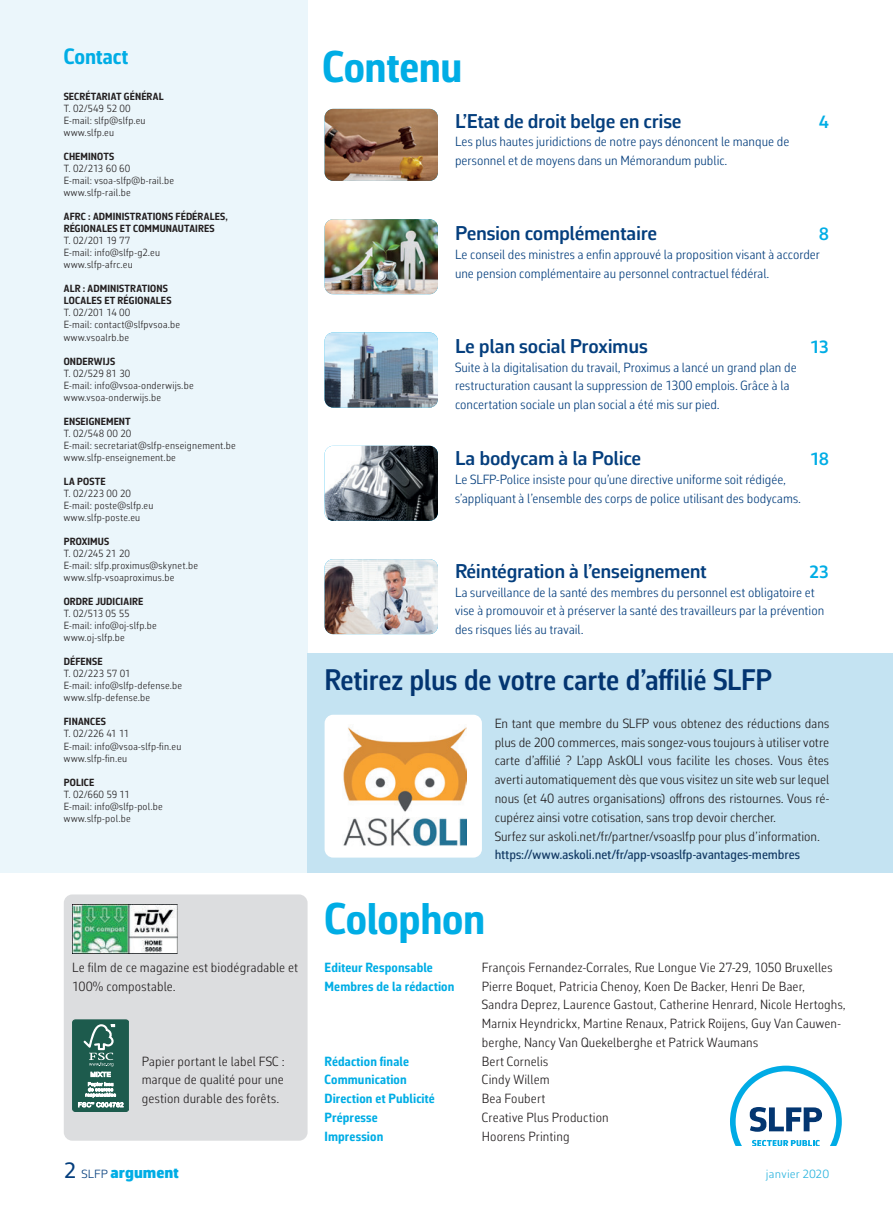
<style>
.page{position:relative;width:893px;height:1221px;background:#fff}
.page>*{position:absolute;margin:0;border:0;box-sizing:border-box;transform-origin:0 0}
.t1{font:700 45px "Corbeau Con Pro";letter-spacing:-.005em;color:#00ade5}
.t2{font:600 30.15px "Corbeau Con Pro";letter-spacing:-.005em;color:#033571}
.t3{font:700 22.5px "Corbeau Con Pro";color:#00ade5}
.t4{font:600 20.25px "Corbeau Pro";letter-spacing:-.015em;color:#043e7d}
.t5{font:600 18px "Corbeau Pro";color:#00ade5}
.t6{font:900 16.5px "Corbeau Pro";letter-spacing:.005em;color:#00ade5}
.t7{font:300 13.5px/18.8px "Corbeau Con Pro";letter-spacing:.01em;color:#231f20}
.t8{font:300 13.5px/18.8px "Corbeau Con Pro";letter-spacing:.005em;color:#043e7d}
.t9{font:700 13.5px "Corbeau Con Pro";letter-spacing:.01em;color:#00ade5}
.t10{font:500 13.5px "Corbeau Con Pro";letter-spacing:.005em;color:#133a64}
.t11{font:300 12px "Corbeau Pro";letter-spacing:.015em;color:#28b3de}
.t12{font:300 10.5px/12px "Corbeau Con Pro";letter-spacing:.025em;color:#231f20}
.t13{font:700 10.5px/12px "Corbeau Con Pro";letter-spacing:.01em;color:#231f20}
.s1{font-weight:400;font-size:22.5px;color:#043e7d}
.s2{font-weight:300;font-size:12px;color:#043e7d}
</style>
<div class="page">
<div style="left:0;top:0;width:308px;height:872px;background:#ebf6fb"></div>
<svg style="left:730px;top:1065px;width:112px;height:80px"></svg>
<div style="left:64px;top:894px;width:244px;height:246px;background:#dcdddf;border-radius:9px"></div>
<div style="left:73px;top:1019px;width:56px;height:92px;background:#1d5b4d;border-radius:3px"></div>
<div style="left:72px;top:1019px;width:57px;height:92px;border:1px solid #1d5b4d;border-radius:3px"></div>
<svg style="left:83px;top:1024px;width:32px;height:52px"></svg>
<svg style="left:78px;top:1082px;width:45px;height:25px"></svg>
<img style="left:72px;top:904px;width:105px;height:49px">
<div style="left:308px;top:653px;width:585px;height:219px;background:#c4e3f2"></div>
<div style="left:325px;top:714px;width:157px;height:143px;background:#fff;border-radius:9px"></div>
<img style="left:343px;top:727px;width:123px;height:119px">
<img style="left:325px;top:219px;width:113px;height:75px">
<img style="left:325px;top:109px;width:113px;height:72px">
<img style="left:325px;top:332px;width:113px;height:75px">
<img style="left:325px;top:559px;width:113px;height:75px">
<img style="left:325px;top:446px;width:113px;height:75px">
<h3 class="t3" style="left:64px;top:41px;width:66px">Contact</h3>
<p class="t13" style="left:64px;top:90px;width:101px">SECRÉTARIAT GÉNÉRAL</p>
<p class="t12" style="left:64px;top:102px;width:83px">T. 02/549 52 00<br>E-mail: slfp@slfp.eu www.slfp.eu</p>
<p class="t13" style="left:64px;top:150px;width:52px">CHEMINOTS</p>
<p class="t12" style="left:64px;top:162px;width:112px">T. 02/213 60 60<br>E-mail: vsoa-slfp@b-rail.be www.slfp-rail.be</p>
<p class="t13" style="left:64px;top:210px;width:166px">AFRC : ADMINISTRATIONS FÉDÉRALES,<br>RÉGIONALES ET COMMUNAUTAIRES</p>
<p class="t12" style="left:64px;top:234px;width:98px">T. 02/201 19 77<br>E-mail: info@slfp-g2.eu www.slfp-afrc.eu</p>
<p class="t13" style="left:64px;top:283px;width:109px">ALR : ADMINISTRATIONS<br>LOCALES ET RÉGIONALES</p>
<p class="t12" style="left:64px;top:307px;width:118px">T. 02/201 14 00<br>E-mail: contact@slfpvsoa.be www.vsoalrb.be</p>
<p class="t13" style="left:64px;top:355px;width:53px">ONDERWIJS</p>
<p class="t12" style="left:64px;top:367px;width:131px">T. 02/529 81 30<br>E-mail: info@vsoa-onderwijs.be www.vsoa-onderwijs.be</p>
<p class="t13" style="left:64px;top:415px;width:69px">ENSEIGNEMENT</p>
<p class="t12" style="left:64px;top:427px;width:174px">T. 02/548 00 20<br>E-mail: secretariat@slfp-enseignement.be www.slfp-enseignement.be</p>
<p class="t13" style="left:64px;top:475px;width:43px">LA POSTE</p>
<p class="t12" style="left:64px;top:487px;width:91px">T. 02/223 00 20<br>E-mail: poste@slfp.eu www.slfp-poste.eu</p>
<p class="t13" style="left:64px;top:535px;width:47px">PROXIMUS</p>
<p class="t12" style="left:64px;top:547px;width:136px">T. 02/245 21 20<br>E-mail: slfp.proximus@skynet.be www.slfp-vsoaproximus.be</p>
<p class="t13" style="left:64px;top:595px;width:81px">ORDRE JUDICIAIRE</p>
<p class="t12" style="left:64px;top:607px;width:95px">T. 02/513 05 55<br>E-mail: info@oj-slfp.be www.oj-slfp.be</p>
<p class="t13" style="left:64px;top:655px;width:40px">DÉFENSE</p>
<p class="t12" style="left:64px;top:667px;width:120px">T. 02/223 57 01<br>E-mail: info@slfp-defense.be www.slfp-defense.be</p>
<p class="t13" style="left:64px;top:715px;width:44px">FINANCES</p>
<p class="t12" style="left:64px;top:727px;width:119px">T. 02/226 41 11<br>E-mail: info@vsoa-slfp-fin.eu www.slfp-fin.eu</p>
<p class="t13" style="left:64px;top:775px;width:32px">POLICE</p>
<p class="t12" style="left:64px;top:787px;width:100px">T. 02/660 59 11<br>E-mail: info@slfp-pol.be www.slfp-pol.be</p>
<p class="t7" style="left:72px;top:957px;width:227px">Le film de ce magazine est biodégradable et<br>100% compostable.</p>
<p class="t7" style="left:142px;top:1051px;width:144px;text-align:justify">Papier portant le label FSC : marque de qualité pour une gestion durable des forêts.</p>
<h1 class="t1" style="left:322px;top:37px;width:142px">Contenu</h1>
<h3 class="t4" style="left:455px;top:107px;width:228px">L’Etat de droit belge en crise</h3>
<h3 class="t5" style="left:819px;top:109px;width:12px">4</h3>
<p class="t8" style="left:455px;top:132px;width:336px">Les plus hautes juridictions de notre pays dénoncent le manque de personnel et de moyens dans un Mémorandum public.</p>
<h3 class="t4" style="left:455px;top:220px;width:204px">Pension complémentaire</h3>
<h3 class="t5" style="left:819px;top:222px;width:12px">8</h3>
<p class="t8" style="left:455px;top:245px;width:366px">Le conseil des ministres a enfin approuvé la proposition visant à accorder une pension complémentaire au personnel contractuel fédéral.</p>
<h3 class="t4" style="left:455px;top:332px;width:194px">Le plan social Proximus</h3>
<h3 class="t5" style="left:810px;top:334px;width:21px">13</h3>
<p class="t8" style="left:455px;top:357px;width:343px">Suite à la digitalisation du travail, Proximus a lancé un grand plan de restructuration causant la suppression de 1300 emplois. Grâce à la concertation sociale un plan social a été mis sur pied.</p>
<h3 class="t4" style="left:455px;top:445px;width:188px">La bodycam à la Police</h3>
<h3 class="t5" style="left:810px;top:447px;width:21px">18</h3>
<p class="t8" style="left:455px;top:470px;width:348px">Le SLFP-Police insiste pour qu’une directive uniforme soit rédigée, s’appliquant à l’ensemble des corps de police utilisant des bodycams.</p>
<h3 class="t4" style="left:455px;top:557px;width:253px">Réintégration à l’enseignement</h3>
<h3 class="t5" style="left:809px;top:559px;width:22px">23</h3>
<p class="t8" style="left:455px;top:582px;width:371px">La surveillance de la santé des membres du personnel est obligatoire et vise à promouvoir et à préserver la santé des travailleurs par la prévention des risques liés au travail.</p>
<h2 class="t2" style="left:325px;top:660px;width:449px">Retirez plus de votre carte d’affilié SLFP</h2>
<p class="t7" style="left:495px;top:713px;width:336px">En tant que membre du SLFP vous obtenez des réductions dans plus de 200 commerces, mais songez-vous toujours à utiliser votre carte d’affilié ? L’app AskOLI vous facilite les choses. Vous êtes averti automatiquement dès que vous visitez un site web sur lequel nous (et 40 autres organisations) offrons des ristournes. Vous ré&shy;cupérez ainsi votre cotisation, sans trop devoir chercher.<br>Surfez sur askoli.net/fr/partner/vsoaslfp pour plus d’information.</p>
<p class="t10" style="left:495px;top:845px;width:307px">https://www.askoli.net/fr/app-vsoaslfp-avantages-membres</p>
<h1 class="t1" style="left:325px;top:888px;width:162px">Colophon</h1>
<p class="t9" style="left:325px;top:958px;width:110px">Editeur Responsable</p>
<p class="t7" style="left:482px;top:957px;width:352px">François Fernandez-Corrales, Rue Longue Vie 27-29, 1050 Bruxelles</p>
<p class="t9" style="left:325px;top:976px;width:131px">Membres de la rédaction</p>
<p class="t7" style="left:482px;top:976px;width:365px">Pierre Boquet, Patricia Chenoy, Koen De Backer, Henri De Baer,<br>Sandra Deprez, Laurence Gastout, Catherine Henrard, Nicole Hertoghs, Marnix Heyndrickx, Martine Renaux, Patrick Roijens, Guy Van Cauwen&shy;berghe, Nancy Van Quekelberghe et Patrick Waumans</p>
<p class="t9" style="left:325px;top:1051px;width:86px">Rédaction finale</p>
<p class="t7" style="left:482px;top:1051px;width:68px">Bert Cornelis</p>
<p class="t9" style="left:325px;top:1070px;width:84px">Communication</p>
<p class="t7" style="left:482px;top:1070px;width:69px">Cindy Willem</p>
<p class="t9" style="left:325px;top:1089px;width:112px">Direction et Publicité</p>
<p class="t7" style="left:482px;top:1088px;width:65px">Bea Foubert</p>
<p class="t9" style="left:325px;top:1108px;width:54px">Prépresse</p>
<p class="t7" style="left:482px;top:1107px;width:128px">Creative Plus Production</p>
<p class="t9" style="left:325px;top:1126px;width:60px">Impression</p>
<p class="t7" style="left:482px;top:1126px;width:89px">Hoorens Printing</p>
<p class="t6" style="left:64px;top:1161px;width:117px"><span class="s1">2</span> <span class="s2">SLFP</span> argument</p>
<p class="t11" style="left:766px;top:1165px;width:65px">janvier 2020</p>
</div>
